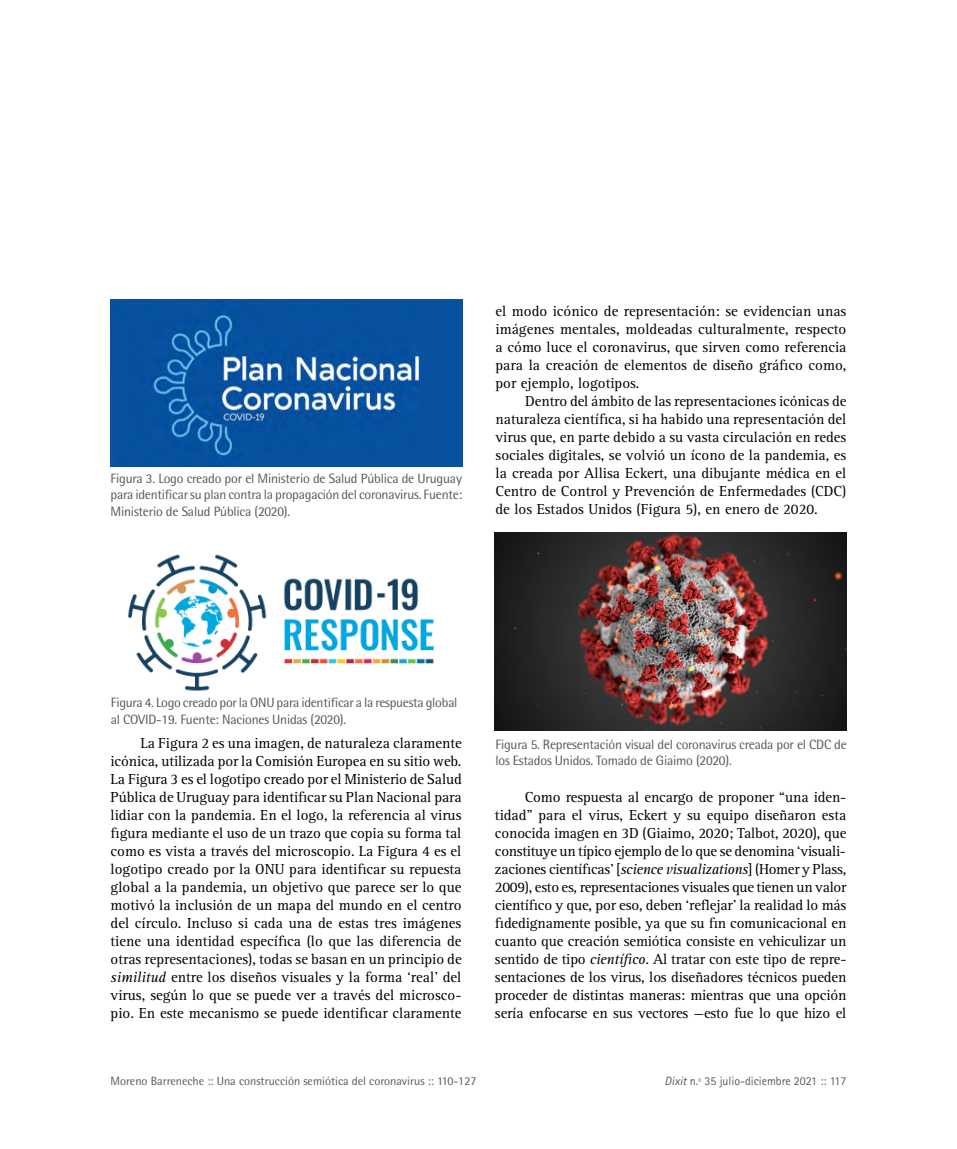
<style>
.page{position:relative;width:957px;height:1149px;background:#fff}
.page>*{position:absolute;margin:0;border:0;box-sizing:border-box;transform-origin:0 0}
.t1{font:15px/18px "Rotis Serif Std";color:#000;text-align:justify}
.t2{font:13.5px/16.5px "Rotis Semi Sans Std";letter-spacing:-.015em;color:#575756}
.t3{font:12px "Rotis Semi Sans Std";color:#575756}
.t4{font:12px "Rotis Sans Serif Std";color:#575756}
.s1{font-style:italic}
</style>
<div class="page">
<img style="left:111px;top:299px;width:351px;height:167px">
<img style="left:128px;top:554px;width:306px;height:137px">
<img style="left:495px;top:532px;width:351px;height:198px">
<p class="t2" style="left:111px;top:469px;width:353px;text-align:justify">Figura 3. Logo creado por el Ministerio de Salud Pública de Uruguay para identificar su plan contra la propagación del coronavirus. Fuente:<br>Ministerio de Salud Pública (2020).</p>
<p class="t1" style="left:495px;top:302px;width:352px">el modo icónico de representación: se evidencian unas imágenes mentales, moldeadas culturalmente, respecto a cómo luce el coronavirus, que sirven como referencia para la creación de elementos de diseño gráfico como, por ejemplo, logotipos.</p>
<p class="t1" style="left:495px;top:392px;width:352px;text-indent:30px">Dentro del ámbito de las representaciones icónicas de naturaleza científica, si ha habido una representación del virus que, en parte debido a su vasta circulación en redes sociales digitales, se volvió un ícono de la pandemia, es la creada por Allisa Eckert, una dibujante médica en el Centro de Control y Prevención de Enfermedades (CDC) de los Estados Unidos (Figura 5), en enero de 2020.</p>
<p class="t2" style="left:111px;top:694px;width:348px">Figura 4. Logo creado por la ONU para identificar a la respuesta global al COVID-19. Fuente: Naciones Unidas (2020).</p>
<p class="t1" style="left:111px;top:734px;width:353px;text-indent:30px">La Figura 2 es una imagen, de naturaleza claramente icónica, utilizada por la Comisión Europea en su sitio web.<br>La Figura 3 es el logotipo creado por el Ministerio de Salud Pública de Uruguay para identificar su Plan Nacional para lidiar con la pandemia. En el logo, la referencia al virus figura mediante el uso de un trazo que copia su forma tal como es vista a través del microscopio. La Figura 4 es el logotipo creado por la ONU para identificar su repuesta global a la pandemia, un objetivo que parece ser lo que motivó la inclusión de un mapa del mundo en el centro del círculo. Incluso si cada una de estas tres imágenes tiene una identidad específica (lo que las diferencia de otras representaciones), todas se basan en un principio de <span class="s1">similitud</span> entre los diseños visuales y la forma ‘real’ del virus, según lo que se puede ver a través del microsco&shy;pio. En este mecanismo se puede identificar claramente</p>
<p class="t2" style="left:495px;top:735px;width:353px">Figura 5. Representación visual del coronavirus creada por el CDC de los Estados Unidos. Tomado de Giaimo (2020).</p>
<p class="t1" style="left:495px;top:788px;width:353px;text-indent:30px">Como respuesta al encargo de proponer “una iden&shy;tidad” para el virus, Eckert y su equipo diseñaron esta conocida imagen en 3D (Giaimo, 2020; Talbot, 2020), que constituye un típico ejemplo de lo que se denomina ‘visuali&shy;zaciones científicas’ [<span class="s1">science visualizations</span>] (Homer y Plass, 2009), esto es, representaciones visuales que tienen un valor científico y que, por eso, deben ‘reflejar’ la realidad lo más fidedignamente posible, ya que su fin comunicacional en cuanto que creación semiótica consiste en vehiculizar un sentido de tipo <span class="s1">científico</span>. Al tratar con este tipo de repre&shy;sentaciones de los virus, los diseñadores técnicos pueden proceder de distintas maneras: mientras que una opción sería enfocarse en sus vectores —esto fue lo que hizo el</p>
<p class="t3" style="left:111px;top:1073px;width:367px">Moreno Barreneche :: Una construcción semiótica del coronavirus :: 110-127</p>
<p class="t4" style="left:664px;top:1073px;width:183px"><span class="s1">Dixit</span> n.º 35 julio-diciembre 2021 :: 117</p>
</div>
